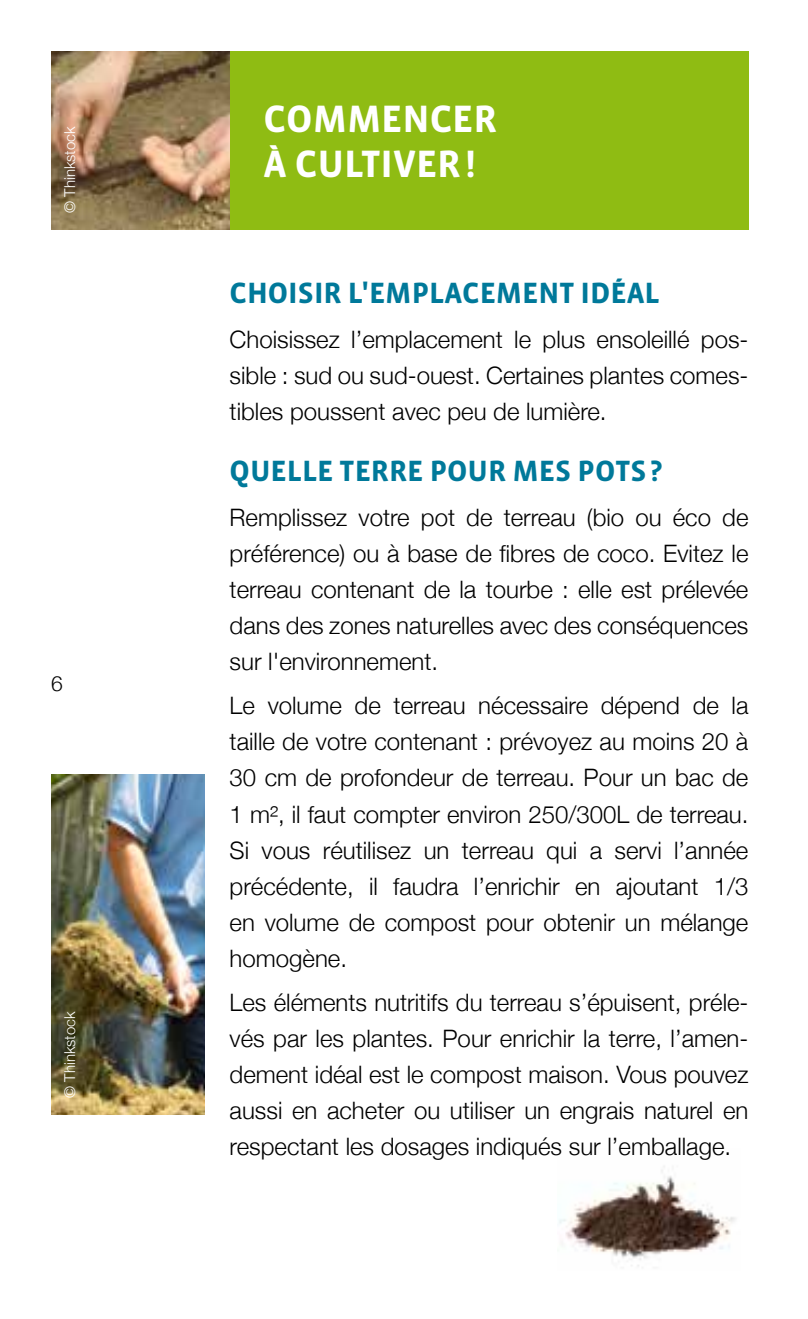
<style>
.page{position:relative;width:808px;height:1319px;background:#fff}
.page>*{position:absolute;margin:0;border:0;box-sizing:border-box;transform-origin:0 0}
.t1{font:700 39px/45px "Vista Sans";color:#fff}
.t2{font:700 30px "Vista Sans";color:#00799a}
.t3{font:300 24px/36px "Helvetica Neue";color:#000;text-align:justify}
.t4{font:300 21px "Helvetica Neue";color:#000}
.t5{font:300 15px "Helvetica Neue";color:#fff}
</style>
<div class="page">
<div style="left:230px;top:51px;width:518px;height:179px;background:#8fbc13"></div>
<img style="left:51px;top:51px;width:179px;height:179px">
<img style="left:559px;top:1166px;width:177px;height:100px">
<img style="left:51px;top:774px;width:153px;height:340px">
<p class="t5" style="left:61px;top:213px;width:88px;rotate:-90deg">© Thinkstock</p>
<p class="t4" style="left:51px;top:670px;width:13px">6</p>
<p class="t5" style="left:61px;top:1097px;width:88px;rotate:-90deg">© Thinkstock</p>
<h1 class="t1" style="left:264px;top:98px;width:235px">COMMENCER<br>À CU LTIVER!</h1>
<p class="t2" style="left:230px;top:278px;width:432px">CHOISIR L'EMPLACEMENT IDÉAL</p>
<p class="t3" style="left:230px;top:320px;width:520px">Choisissez l’emplacement le plus ensoleillé pos&shy;sible : sud ou sud-ouest. Certaines plantes comes&shy;tibles poussent avec peu de lumière.</p>
<p class="t2" style="left:230px;top:456px;width:434px">QU ELLE TERRE POU R MES POTS?</p>
<p class="t3" style="left:230px;top:498px;width:520px">Remplissez votre pot de terreau (bio ou éco de préférence) ou à base de fibres de coco. Evitez le terreau contenant de la tourbe : elle est prélevée dans des zones naturelles avec des conséquences sur l'environnement.</p>
<p class="t3" style="left:230px;top:687px;width:520px">Le volume de terreau nécessaire dépend de la taille de votre contenant : prévoyez au moins 20 à 30 cm de profondeur de terreau. Pour un bac de 1 m², il faut compter environ 250/300L de terreau.<br>Si vous réutilisez un terreau qui a servi l’année précédente, il faudra l’enrichir en ajoutant 1/3 en volume de compost pour obtenir un mélange homogène.</p>
<p class="t3" style="left:230px;top:983px;width:520px">Les éléments nutritifs du terreau s’épuisent, préle&shy;vés par les plantes. Pour enrichir la terre, l’amen&shy;dement idéal est le compost maison. Vous pouvez aussi en acheter ou utiliser un engrais naturel en respectant les dosages indiqués sur l’emballage.</p>
</div>
